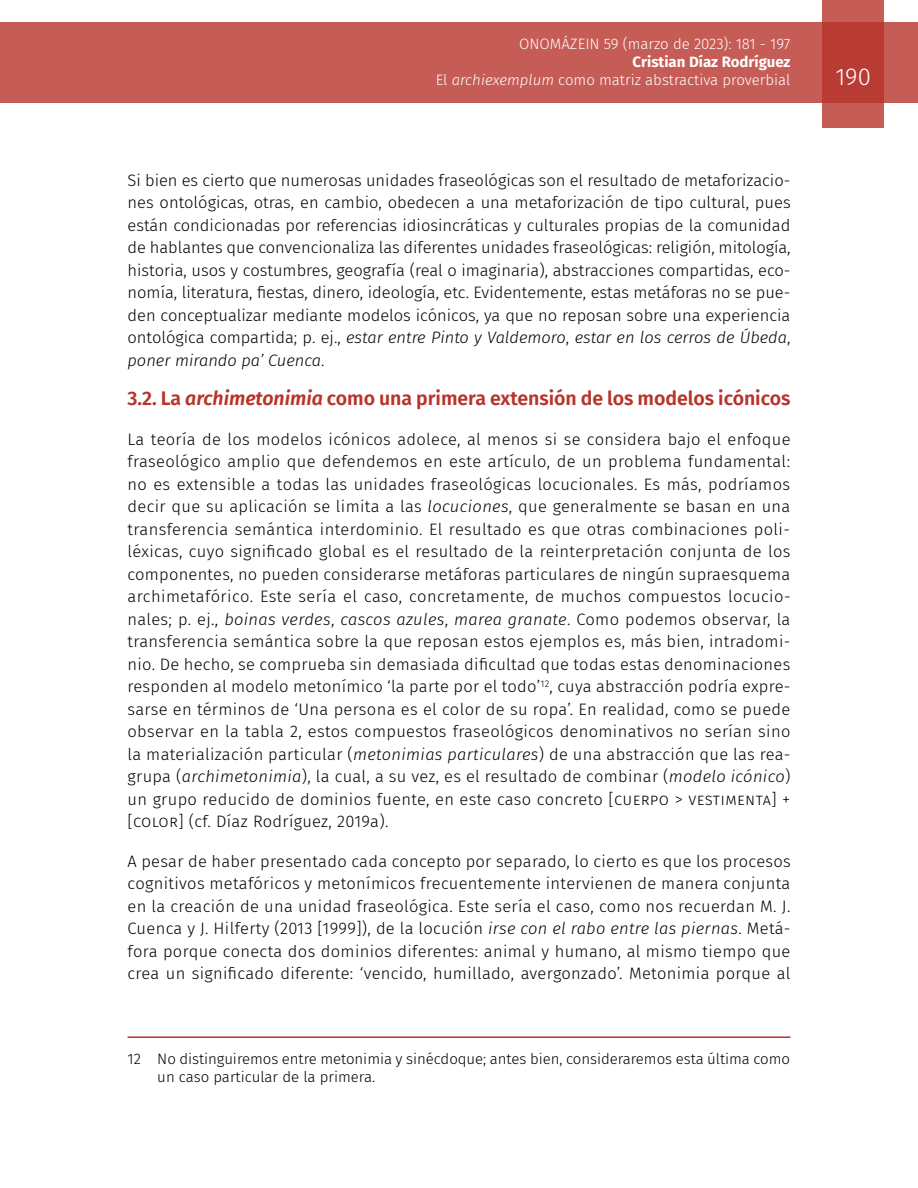
<style>
.page{position:relative;width:918px;height:1188px;background:#fff}
.page>*{position:absolute;margin:0;border:0;box-sizing:border-box;transform-origin:0 0}
.t1{font:300 24px "Fira Sans";color:#fff}
.t2{font:600 19.5px "Fira Sans";color:#b7342c}
.t3{font:300 16.5px/22.5px "Fira Sans";letter-spacing:.015em;color:#000;text-align:justify}
.t4{font:300 15px/18px "Fira Sans";color:#000}
.t5{font:300 15px/18px "Fira Sans";color:#fff;text-align:right}
.s1{font-weight:700}
.s2{font-style:italic}
</style>
<div class="page">
<div style="left:0;top:23px;width:918px;height:80px;background:#c55c56"></div>
<svg style="left:822px;top:0;width:62px;height:128px;background:#bd4740"></svg>
<hr style="left:128px;top:1036px;width:662px;height:2px;background:#b7342c">
<p class="t5" style="left:519px;top:35px;width:273px">ONOMÁZEIN 59 (marzo de 2023): 181 - 197</p>
<p class="t5" style="left:436px;top:53px;width:356px"><span class="s1">Cristian Díaz Rodríguez<br></span>El <span class="s2">archiexemplum</span> como matriz abstractiva proverbial</p>
<p class="t3" style="left:128px;top:168px;width:665px">Si bien es cierto que numerosas unidades fraseológicas son el resultado de metaforizacio&shy;nes ontológicas, otras, en cambio, obedecen a una metaforización de tipo cultural, pues están condicionadas por referencias idiosincráticas y culturales propias de la comunidad de hablantes que convencionaliza las diferentes unidades fraseológicas: religión, mitología, historia, usos y costumbres, geografía (real o imaginaria), abstracciones compartidas, eco&shy;nomía, literatura, fiestas, dinero, ideología, etc. Evidentemente, estas metáforas no se pue&shy;den conceptualizar mediante modelos icónicos, ya que no reposan sobre una experiencia ontológica compartida; p. ej., <span class="s2">estar entre Pinto y Valdemoro</span>, <span class="s2">estar en los cerros de Úbeda</span>, <span class="s2">poner mirando pa’ Cuenca</span>.</p>
<p class="t2" style="left:128px;top:382px;width:664px">3.2. La <span class="s2">archimetonimia</span> como una primera extensión de los modelos icónicos</p>
<p class="t3" style="left:128px;top:427px;width:665px">La teoría de los modelos icónicos adolece, al menos si se considera bajo el enfoque fraseológico amplio que defendemos en este artículo, de un problema fundamental: no es extensible a todas las unidades fraseológicas locucionales. Es más, podríamos decir que su aplicación se limita a las <span class="s2">locuciones</span>, que generalmente se basan en una transferencia semántica interdominio. El resultado es que otras combinaciones poli&shy;léxicas, cuyo significado global es el resultado de la reinterpretación conjunta de los componentes, no pueden considerarse metáforas particulares de ningún supraesquema archimetafórico. Este sería el caso, concretamente, de muchos compuestos locucio&shy;nales; p. ej., <span class="s2">boinas verdes</span>, <span class="s2">cascos azules</span>, <span class="s2">marea granate</span>. Como podemos observar, la transferencia semántica sobre la que reposan estos ejemplos es, más bien, intradomi&shy;nio. De hecho, se comprueba sin demasiada dificultad que todas estas denominaciones responden al modelo metonímico ‘la parte por el todo’<sup>12</sup>, cuya abstracción podría expre&shy;sarse en términos de ‘Una persona es el color de su ropa’. En realidad, como se puede observar en la tabla 2, estos compuestos fraseológicos denominativos no serían sino la materialización particular (<span class="s2">metonimias particulares</span>) de una abstracción que las rea&shy;grupa (<span class="s2">archimetonimia</span>), la cual, a su vez, es el resultado de combinar (<span class="s2">modelo icónico</span>) un grupo reducido de dominios fuente, en este caso concreto [cuerpo &gt; vestimenta] + [color] (cf. Díaz Rodríguez, 2019a).</p>
<p class="t3" style="left:128px;top:849px;width:665px">A pesar de haber presentado cada concepto por separado, lo cierto es que los procesos cognitivos metafóricos y metonímicos frecuentemente intervienen de manera conjunta en la creación de una unidad fraseológica. Este sería el caso, como nos recuerdan M. J.<br>Cuenca y J. Hilferty (2013 [1999]), de la locución <span class="s2">irse con el rabo entre las piernas</span>. Metá&shy;fora porque conecta dos dominios diferentes: animal y humano, al mismo tiempo que crea un significado diferente: ‘vencido, humillado, avergonzado’. Metonimia porque al</p>
<p class="t4" style="left:157px;top:1049px;width:634px;text-indent:-30px">12 No distinguiremos entre metonimia y sinécdoque; antes bien, consideraremos esta última como un caso particular de la primera.</p>
<h1 class="t1" style="left:835px;top:60px;width:37px">190</h1>
</div>
